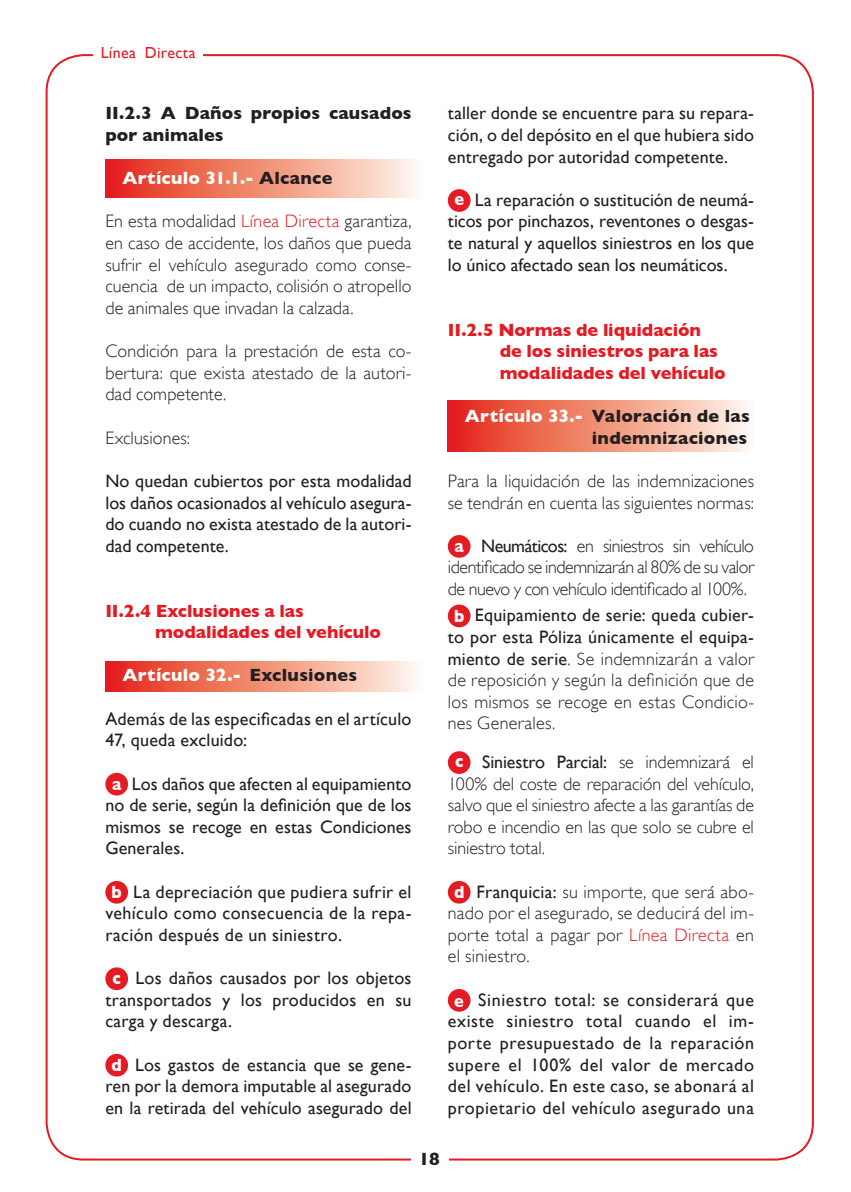
<style>
.page{position:relative;width:851px;height:1192px;background:#fff}
.page>*{position:absolute;margin:0;border:0;box-sizing:border-box;transform-origin:0 0}
.t1{font:18px/21.6px "Gill Sans";letter-spacing:.01em;color:#231f20;text-align:justify}
.t2{font:300 18px/21.6px "Gill Sans";letter-spacing:.005em;color:#231f20;text-align:justify}
.Articulos{font:700 18px/21.6px "Gill Sans";letter-spacing:-.005em;color:#e51a23}
.Articulos-2{font:700 18px/21.6px "Gill Sans";letter-spacing:.01em;color:#231f20}
.Articulos-3{font:700 18px "Gill Sans";letter-spacing:.015em;color:#fff}
.Articulos-4{font:700 18px "Gill Sans";letter-spacing:.015em;color:#fff;scale:.9 1}
.t3{font:16px "Gill Sans";letter-spacing:.02em;color:#e51a23}
.s1{color:#231f20}
.s2{color:#e51a23}
.s3{color:#fff}
.s4{font-weight:400}
</style>
<div class="page">
<svg style="left:105px;top:159px;width:311px;height:38px;background:#f18d79"></svg>
<svg style="left:105px;top:661px;width:311px;height:29px;background:#f18d79"></svg>
<div style="left:105px;top:772px;width:23px;height:23px;background:#e51a23;border-radius:50%"></div>
<div style="left:105px;top:880px;width:23px;height:23px;background:#e51a23;border-radius:50%"></div>
<div style="left:105px;top:967px;width:23px;height:22px;background:#e51a23;border-radius:50%"></div>
<div style="left:105px;top:1053px;width:23px;height:23px;background:#e51a23;border-radius:50%"></div>
<div style="left:448px;top:189px;width:22px;height:23px;background:#e51a23;border-radius:50%"></div>
<svg style="left:448px;top:400px;width:299px;height:51px;background:#f18d79"></svg>
<div style="left:448px;top:535px;width:22px;height:22px;background:#e51a23;border-radius:50%"></div>
<div style="left:448px;top:604px;width:22px;height:23px;background:#e51a23;border-radius:50%"></div>
<div style="left:448px;top:751px;width:22px;height:22px;background:#e51a23;border-radius:50%"></div>
<div style="left:448px;top:880px;width:22px;height:23px;background:#e51a23;border-radius:50%"></div>
<div style="left:448px;top:988px;width:22px;height:23px;background:#e51a23;border-radius:50%"></div>
<p class="t3" style="left:101px;top:43px;width:96px">Línea Directa</p>
<p class="Articulos-2" style="left:105px;top:102px;width:308px">II.2.3 A Daños propios causados por animales</p>
<p class="Articulos-3" style="left:122px;top:167px;width:212px">Artículo 31.1.- <span class="s1">Alcance</span></p>
<p class="t2" style="left:105px;top:210px;width:308px">En esta modalidad <span class="s2">Línea Directa</span> garantiza, en caso de accidente, los daños que pueda sufrir el vehículo asegurado como conse - cuencia de un impacto, colisión o atropello de animales que invadan la calzada.</p>
<p class="t2" style="left:105px;top:340px;width:308px">Condición para la prestación de esta co - bertura: que exista atestado de la autori - dad competente.</p>
<p class="t2" style="left:105px;top:426px;width:86px">Exclusiones:</p>
<p class="t1" style="left:105px;top:469px;width:308px">No quedan cubiertos por esta modalidad los daños ocasionados al vehículo asegura - do cuando no exista atestado de la autori - dad competente.</p>
<p class="Articulos" style="left:155px;top:599px;width:227px;text-indent:-50px">II.2.4 Exclusiones a las modalidades del vehículo</p>
<p class="Articulos-3" style="left:122px;top:664px;width:236px">Artículo 32.- <span class="s1">Exclusiones</span></p>
<p class="t1" style="left:105px;top:707px;width:308px">Además de las especificadas en el artículo<br>47, queda excluido:</p>
<p class="Articulos-4" style="left:112px;top:773px;width:12px">a</p>
<p class="t1" style="left:105px;top:772px;width:308px;text-indent:27px">Los daños que afecten al equipamiento no de serie, según la definición que de los mismos se recoge en estas Condiciones Generales.</p>
<p class="Articulos-4" style="left:112px;top:881px;width:13px">b</p>
<p class="t1" style="left:105px;top:880px;width:308px;text-indent:28px">La depreciación que pudiera sufrir el vehículo como consecuencia de la repa - ración después de un siniestro.</p>
<p class="Articulos-4" style="left:113px;top:967px;width:11px">c</p>
<p class="t1" style="left:105px;top:966px;width:308px;text-indent:30px">Los daños causados por los objetos transportados y los producidos en su carga y descarga.</p>
<p class="Articulos-4" style="left:112px;top:1053px;width:13px">d</p>
<p class="t1" style="left:105px;top:1053px;width:308px;text-indent:30px">Los gastos de estancia que se gene - ren por la demora imputable al asegurado en la retirada del vehículo asegurado del</p>
<p class="t1" style="left:448px;top:102px;width:308px">taller donde se encuentre para su repara - ción, o del depósito en el que hubiera sido entregado por autoridad competente.</p>
<p class="Articulos-4" style="left:454px;top:188px;width:12px">e</p>
<p class="t1" style="left:448px;top:189px;width:308px;text-indent:27px">La reparación o sustitución de neumá - ticos por pinchazos, reventones o desgas - te natural y aquellos siniestros en los que lo único afectado sean los neumáticos.</p>
<p class="Articulos" style="left:500px;top:318px;width:227px;text-indent:-52px">II.2.5 Normas de liquidación de los siniestros para las modalidades del vehículo</p>
<p class="Articulos-2" style="left:465px;top:405px;width:286px;text-align:right"><span class="s3">Artículo 33.-</span> Valoración de las indemnizaciones</p>
<p class="t2" style="left:448px;top:470px;width:308px">Para la liquidación de las indemnizaciones se tendrán en cuenta las siguientes normas:</p>
<p class="Articulos-4" style="left:454px;top:535px;width:12px">a</p>
<p class="t2" style="left:448px;top:534px;width:308px;text-indent:33px"><span class="s4">Neumáticos:</span> en siniestros sin vehículo identificado se indemnizarán al 80% de su valor de nuevo y con vehículo identificado al 100%.</p>
<p class="Articulos-4" style="left:454px;top:604px;width:13px">b</p>
<p class="t2" style="left:448px;top:604px;width:308px;text-indent:27px"><span class="s4">Equipamiento de serie: queda cubier - to por esta Póliza únicamente el equipa - miento de serie</span>. Se indemnizarán a valor de reposición y según la definición que de los mismos se recoge en estas Condicio - nes Generales.</p>
<p class="Articulos-4" style="left:455px;top:750px;width:11px">c</p>
<p class="t2" style="left:448px;top:750px;width:308px;text-indent:34px"><span class="s4">Siniestro Parcial:</span> se indemnizará el 100% del coste de reparación del vehículo, salvo que el siniestro afecte a las garantías de robo e incendio en las que solo se cubre el siniestro total.</p>
<p class="Articulos-4" style="left:454px;top:881px;width:13px">d</p>
<p class="t2" style="left:448px;top:880px;width:308px;text-indent:29px"><span class="s4">Franquicia:</span> su importe, que será abo - nado por el asegurado, se deducirá del im - porte total a pagar por <span class="s2">Línea Directa</span> en el siniestro.</p>
<p class="Articulos-4" style="left:454px;top:989px;width:12px">e</p>
<p class="t1" style="left:448px;top:988px;width:308px;text-indent:30px">Siniestro total: se considerará que existe siniestro total cuando el im - porte presupuestado de la reparación supere el 100% del valor de mercado del vehículo. En este caso, se abonará al propietario del vehículo asegurado una</p>
<p class="Articulos-2" style="left:419px;top:1147px;width:22px">18</p>
</div>
